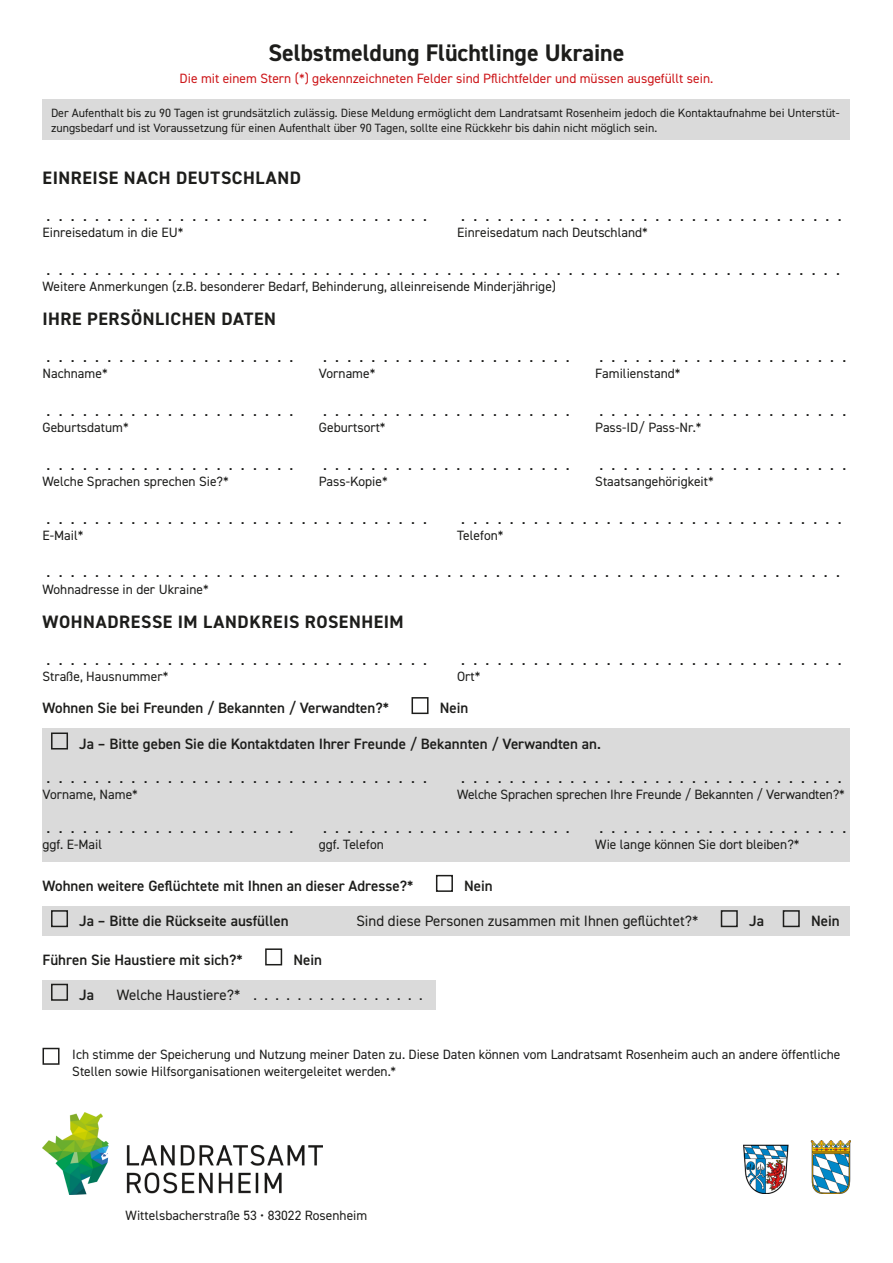
<style>
.page{position:relative;width:893px;height:1263px;background:#fff}
.page>*{position:absolute;margin:0;border:0;box-sizing:border-box;transform-origin:0 0}
.t1{font:700 24px "DIN2014";color:#1d1d1b}
.t2{font:700 18px "DIN2014";letter-spacing:.03em;color:#1d1d1b}
.t3{font:16.5px "DIN2014";color:#1d1d1b}
.t4{font:600 15px "DIN2014";color:#1d1d1b}
.t5{font:15px "DIN2014";color:#1d1d1b}
.t6{font:13.5px/16.2px "DIN2014";color:#1d1d1b}
.t7{font:13.5px "DIN2014";color:#cd171a}
.t8{font:12px/14.4px "DIN2014";color:#1d1d1b}
.s1{font-weight:300}
</style>
<div class="page">
<div style="left:43px;top:100px;width:807px;height:40px;background:#dadada"></div>
<div style="left:43px;top:728px;width:807px;height:134px;background:#dadada"></div>
<div style="left:51px;top:732px;width:17px;height:17px;border:2px solid #1d1d1b"></div>
<div style="left:412px;top:697px;width:17px;height:17px;border:2px solid #1d1d1b"></div>
<div style="left:43px;top:1048px;width:17px;height:17px;border:2px solid #1d1d1b"></div>
<div style="left:43px;top:980px;width:393px;height:29px;background:#dadada"></div>
<div style="left:51px;top:984px;width:17px;height:17px;border:2px solid #1d1d1b"></div>
<div style="left:265px;top:948px;width:17px;height:17px;border:2px solid #1d1d1b"></div>
<div style="left:43px;top:906px;width:807px;height:30px;background:#dadada"></div>
<div style="left:51px;top:910px;width:17px;height:17px;border:2px solid #1d1d1b"></div>
<div style="left:721px;top:910px;width:17px;height:17px;border:2px solid #1d1d1b"></div>
<div style="left:783px;top:910px;width:17px;height:17px;border:2px solid #1d1d1b"></div>
<div style="left:436px;top:875px;width:17px;height:17px;border:2px solid #1d1d1b"></div>
<img style="left:43px;top:1112px;width:280px;height:82px">
<img style="left:744px;top:1141px;width:106px;height:52px">
<h1 class="t1" style="left:268px;top:37px;width:358px">Selbstmeldung Flüchtlinge Ukraine</h1>
<p class="t7" style="left:180px;top:69px;width:535px">Die mit einem Stern (*) gekennzeichneten Felder sind Pflichtfelder und müssen ausgefüllt sein.</p>
<p class="t8" style="left:51px;top:106px;width:790px">Der Aufenthalt bis zu 90 Tagen ist grundsätzlich zulässig. Diese Meldung ermöglicht dem Landratsamt Rosenheim jedoch die Kontaktaufnahme bei Unterstüt&shy;zungsbedarf und ist Voraussetzung für einen Aufenthalt über 90 Tagen, sollte eine Rückkehr bis dahin nicht möglich sein.</p>
<p class="t2" style="left:43px;top:166px;width:260px">EINREISE NACH DEUTSCHLAND</p>
<p class="t3" style="left:47px;top:205px;width:382px">. . . . . . . . . . . . . . . . . . . . . . . . . . . . . . . .</p>
<p class="t6" style="left:43px;top:224px;width:142px">Einreisedatum in die EU*</p>
<p class="t3" style="left:461px;top:205px;width:382px">. . . . . . . . . . . . . . . . . . . . . . . . . . . . . . . .</p>
<p class="t6" style="left:457px;top:224px;width:192px">Einreisedatum nach Deutschland*</p>
<p class="t3" style="left:47px;top:258px;width:795px">. . . . . . . . . . . . . . . . . . . . . . . . . . . . . . . . . . . . . . . . . . . . . . . . . . . . . . . . . . . . . . . . . .</p>
<p class="t6" style="left:43px;top:278px;width:515px">Weitere Anmerkungen (z.B. besonderer Bedarf, Behinderung, alleinreisende Minderjährige)</p>
<p class="t2" style="left:43px;top:307px;width:235px">IHRE PERSÖNLICHEN DATEN</p>
<p class="t3" style="left:47px;top:346px;width:248px">. . . . . . . . . . . . . . . . . . . . .</p>
<p class="t6" style="left:43px;top:365px;width:67px">Nachname*</p>
<p class="t3" style="left:323px;top:346px;width:248px">. . . . . . . . . . . . . . . . . . . . .</p>
<p class="t6" style="left:319px;top:365px;width:58px">Vorname*</p>
<p class="t3" style="left:599px;top:346px;width:248px">. . . . . . . . . . . . . . . . . . . . .</p>
<p class="t6" style="left:595px;top:365px;width:87px">Familienstand*</p>
<p class="t3" style="left:47px;top:400px;width:248px">. . . . . . . . . . . . . . . . . . . . .</p>
<p class="t6" style="left:43px;top:419px;width:88px">Geburtsdatum*</p>
<p class="t3" style="left:323px;top:400px;width:248px">. . . . . . . . . . . . . . . . . . . . .</p>
<p class="t6" style="left:319px;top:419px;width:68px">Geburtsort*</p>
<p class="t3" style="left:599px;top:400px;width:248px">. . . . . . . . . . . . . . . . . . . . .</p>
<p class="t6" style="left:595px;top:419px;width:107px">Pass-ID/ Pass-Nr.*</p>
<p class="t3" style="left:47px;top:454px;width:248px">. . . . . . . . . . . . . . . . . . . . .</p>
<p class="t6" style="left:43px;top:473px;width:188px">Welche Sprachen sprechen Sie?*</p>
<p class="t3" style="left:323px;top:454px;width:248px">. . . . . . . . . . . . . . . . . . . . .</p>
<p class="t6" style="left:319px;top:473px;width:70px">Pass-Kopie*</p>
<p class="t3" style="left:599px;top:454px;width:248px">. . . . . . . . . . . . . . . . . . . . .</p>
<p class="t6" style="left:595px;top:473px;width:120px">Staatsangehörigkeit*</p>
<p class="t3" style="left:461px;top:507px;width:382px">. . . . . . . . . . . . . . . . . . . . . . . . . . . . . . . .</p>
<p class="t6" style="left:457px;top:527px;width:48px">Telefon*</p>
<p class="t3" style="left:47px;top:561px;width:795px">. . . . . . . . . . . . . . . . . . . . . . . . . . . . . . . . . . . . . . . . . . . . . . . . . . . . . . . . . . . . . . . . . .</p>
<p class="t6" style="left:43px;top:581px;width:168px">Wohnadresse in der Ukraine*</p>
<p class="t3" style="left:47px;top:507px;width:382px">. . . . . . . . . . . . . . . . . . . . . . . . . . . . . . . .</p>
<p class="t6" style="left:43px;top:527px;width:42px">E-Mail*</p>
<p class="t2" style="left:43px;top:610px;width:362px">WOHNADRESSE IM LANDKREIS ROSENHEIM</p>
<p class="t3" style="left:47px;top:649px;width:382px">. . . . . . . . . . . . . . . . . . . . . . . . . . . . . . . .</p>
<p class="t6" style="left:43px;top:668px;width:127px">Straße, Hausnummer*</p>
<p class="t3" style="left:461px;top:649px;width:382px">. . . . . . . . . . . . . . . . . . . . . . . . . . . . . . . .</p>
<p class="t6" style="left:457px;top:668px;width:25px">Ort*</p>
<p class="t4" style="left:43px;top:698px;width:348px">Wohnen Sie bei Freunden / Bekannten / Verwandten?*</p>
<p class="t4" style="left:440px;top:698px;width:30px">Nein</p>
<p class="t4" style="left:79px;top:734px;width:523px">Ja – Bitte geben Sie die Kontaktdaten Ihrer Freunde / Bekannten / Verwandten an.</p>
<p class="t3" style="left:47px;top:767px;width:382px">. . . . . . . . . . . . . . . . . . . . . . . . . . . . . . . .</p>
<p class="t6" style="left:43px;top:786px;width:97px">Vorname, Name*</p>
<p class="t3" style="left:461px;top:767px;width:382px">. . . . . . . . . . . . . . . . . . . . . . . . . . . . . . . .</p>
<p class="t6" style="left:457px;top:786px;width:389px">Welche Sprachen sprechen Ihre Freunde / Bekannten / Verwandten?*</p>
<p class="t3" style="left:47px;top:816px;width:248px">. . . . . . . . . . . . . . . . . . . . .</p>
<p class="t6" style="left:43px;top:836px;width:61px">ggf. E-Mail</p>
<p class="t3" style="left:323px;top:816px;width:248px">. . . . . . . . . . . . . . . . . . . . .</p>
<p class="t6" style="left:319px;top:836px;width:66px">ggf. Telefon</p>
<p class="t4" style="left:43px;top:876px;width:372px">Wohnen weitere Geflüchtete mit Ihnen an dieser Adresse?*</p>
<p class="t4" style="left:464px;top:876px;width:30px">Nein</p>
<p class="t3" style="left:599px;top:816px;width:248px">. . . . . . . . . . . . . . . . . . . . .</p>
<p class="t6" style="left:595px;top:836px;width:206px">Wie lange können Sie dort bleiben?*</p>
<p class="t4" style="left:79px;top:911px;width:211px">Ja – Bitte die Rückseite ausfüllen</p>
<p class="t5" style="left:356px;top:912px;width:343px">Sind diese Personen zusammen mit Ihnen geflüchtet?*</p>
<p class="t4" style="left:749px;top:911px;width:16px">Ja</p>
<p class="t4" style="left:811px;top:911px;width:30px">Nein</p>
<p class="t4" style="left:43px;top:949px;width:202px">Führen Sie Haustiere mit sich?*</p>
<p class="t4" style="left:293px;top:949px;width:30px">Nein</p>
<p class="t4" style="left:79px;top:985px;width:16px">Ja</p>
<p class="t5" style="left:117px;top:985px;width:134px">Welche Haustiere?* ................</p>
<p class="t6" style="left:72px;top:1046px;width:770px">Ich stimme der Speicherung und Nutzung meiner Daten zu. Diese Daten können vom Landratsamt Rosenheim auch an andere öffentliche<br>Stellen sowie Hilfsorganisationen weitergeleitet werden.*</p>
<p class="t6" style="left:126px;top:1207px;width:243px">Wittelsbacherstraße 53 <span class="s1">•</span> 83022 Rosenheim</p>
</div>
